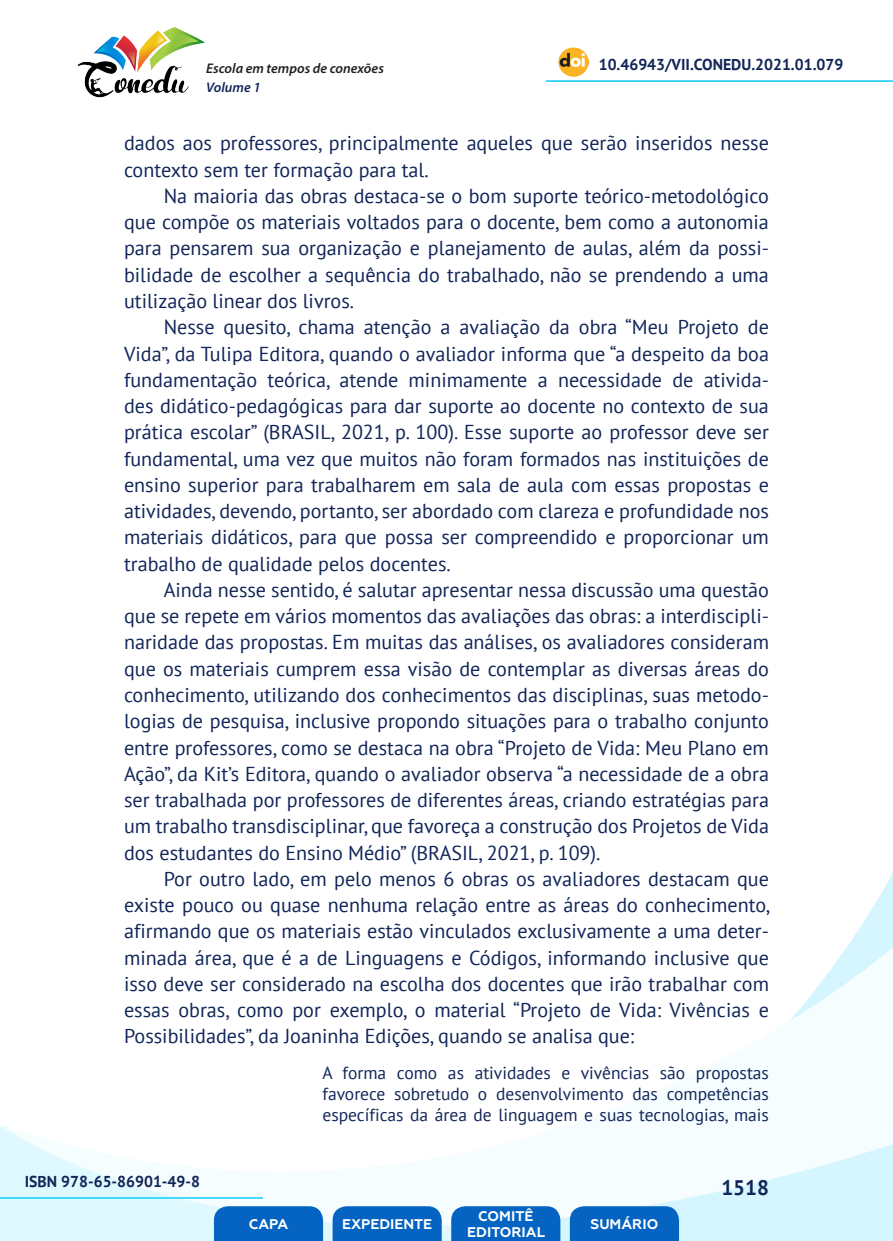
<style>
.page{position:relative;width:893px;height:1241px;background:#fff}
.page>*{position:absolute;margin:0;border:0;box-sizing:border-box;transform-origin:0 0}
.t1{font:700 21px "PT Sans";color:#112558}
._8_CORPO{font:20.12px/26.2px "PT Sans";color:#112558;text-align:justify}
._12_CITACAO{font:17.5px/21px "PT Sans";color:#112558;text-align:justify}
.t2{font:700 15.75px "PT Sans";color:#112558}
.t3{font:700 14px/16.8px "Geometria";color:#fff;text-align:center}
.t4{font:italic 600 14px "Myriad Pro";color:#231f20}
.t5{font:italic 600 14px "Myriad Pro";color:#112558}
</style>
<div class="page">
<svg style="left:848px;top:873px;width:45px;height:73px"></svg>
<svg style="left:0;top:946px;width:893px;height:294px"></svg>
<hr style="left:0;top:1196px;width:263px;height:2px;background:#2dd4fe">
<hr style="left:546px;top:80px;width:347px;height:2px;background:#2dd4fe">
<img style="left:559px;top:47px;width:30px;height:30px">
<img style="left:77px;top:27px;width:128px;height:71px">
<svg style="left:214px;top:1205px;width:109px;height:35px;background:#126bc4"></svg>
<svg style="left:333px;top:1205px;width:109px;height:35px;background:#126bc4"></svg>
<svg style="left:451px;top:1205px;width:109px;height:35px;background:#126bc4"></svg>
<svg style="left:570px;top:1205px;width:109px;height:35px;background:#116bc4"></svg>
<p class="t4" style="left:206px;top:59px;width:179px">Escola em tempos de conexões</p>
<p class="t2" style="left:599px;top:54px;width:246px">10.46943/VII.CONEDU.2021.01.079</p>
<p class="t5" style="left:206px;top:78px;width:56px">Volume 1</p>
<p class="_8_CORPO" style="left:124px;top:130px;width:646px">dados aos professores, principalmente aqueles que serão inseridos nesse contexto sem ter formação para tal.</p>
<p class="_8_CORPO" style="left:124px;top:182px;width:646px;text-indent:40px">Na maioria das obras destaca-se o bom suporte teórico-metodológico que compõe os materiais voltados para o docente, bem como a autonomia para pensarem sua organização e planejamento de aulas, além da possi&shy;bilidade de escolher a sequência do trabalhado, não se prendendo a uma utilização linear dos livros.</p>
<p class="_8_CORPO" style="left:124px;top:313px;width:646px;text-indent:40px">Nesse quesito, chama atenção a avaliação da obra “Meu Projeto de Vida”, da Tulipa Editora, quando o avaliador informa que “a despeito da boa fundamentação teórica, atende minimamente a necessidade de ativida&shy;des didático-pedagógicas para dar suporte ao docente no contexto de sua prática escolar” (BRASIL, 2021, p. 100). Esse suporte ao professor deve ser fundamental, uma vez que muitos não foram formados nas instituições de ensino superior para trabalharem em sala de aula com essas propostas e atividades, devendo, portanto, ser abordado com clareza e profundidade nos materiais didáticos, para que possa ser compreendido e proporcionar um trabalho de qualidade pelos docentes.</p>
<p class="_8_CORPO" style="left:124px;top:576px;width:646px;text-indent:40px">Ainda nesse sentido, é salutar apresentar nessa discussão uma questão que se repete em vários momentos das avaliações das obras: a interdiscipli&shy;naridade das propostas. Em muitas das análises, os avaliadores consideram que os materiais cumprem essa visão de contemplar as diversas áreas do conhecimento, utilizando dos conhecimentos das disciplinas, suas metodo&shy;logias de pesquisa, inclusive propondo situações para o trabalho conjunto entre professores, como se destaca na obra “Projeto de Vida: Meu Plano em Ação”, da Kit’s Editora, quando o avaliador observa “a necessidade de a obra ser trabalhada por professores de diferentes áreas, criando estratégias para um trabalho transdisciplinar, que favoreça a construção dos Projetos de Vida dos estudantes do Ensino Médio” (BRASIL, 2021, p. 109).</p>
<p class="_8_CORPO" style="left:124px;top:865px;width:648px;text-indent:40px">Por outro lado, em pelo menos 6 obras os avaliadores destacam que existe pouco ou quase nenhuma relação entre as áreas do conhecimento, afirmando que os materiais estão vinculados exclusivamente a uma deter&shy;minada área, que é a de Linguagens e Códigos, informando inclusive que isso deve ser considerado na escolha dos docentes que irão trabalhar com essas obras, como por exemplo, o material “Projeto de Vida: Vivências e Possibilidades”, da Joaninha Edições, quando se analisa que:</p>
<p class="_12_CITACAO" style="left:322px;top:1062px;width:448px">A forma como as atividades e vivências são propostas favorece sobretudo o desenvolvimento das competências específicas da área de linguagem e suas tecnologias, mais</p>
<p class="t2" style="left:25px;top:1170px;width:177px">ISBN 978-65-86901-49-8</p>
<p class="t3" style="left:249px;top:1215px;width:41px">CAPA</p>
<p class="t3" style="left:342px;top:1215px;width:92px">EXPEDIENTE</p>
<p class="t3" style="left:467px;top:1207px;width:79px">COMITÊ<br>EDITORIAL</p>
<p class="t3" style="left:590px;top:1215px;width:69px">SUMÁRIO</p>
<p class="t1" style="left:721px;top:1173px;width:49px">1518</p>
</div>
